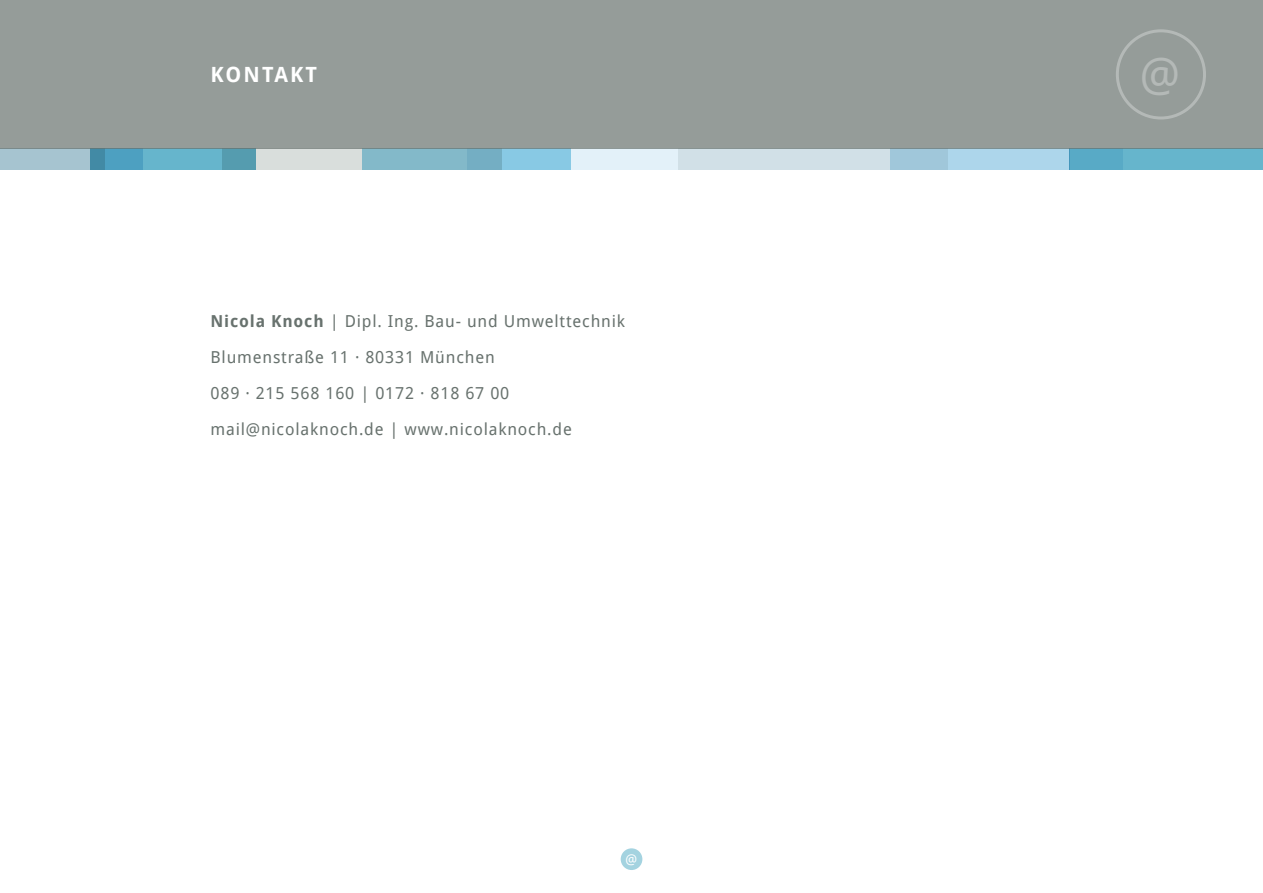
<style>
.page{position:relative;width:1263px;height:893px;background:#fff}
.page>*{position:absolute;margin:0;border:0;box-sizing:border-box;transform-origin:0 0}
.t1{font:46.5px "Droid Sans";color:#fff}
.t2{font:700 21px "Droid Sans";letter-spacing:.1em;color:#fff}
.t3{font:16.5px "Droid Sans";letter-spacing:.05em;color:#68726e}
.t4{font:13.5px "Droid Sans";color:#fff}
.s1{font-weight:700}
</style>
<div class="page">
<div style="left:1070px;top:149px;width:193px;height:21px;background:#66b5cc"></div>
<svg style="left:501px;top:149px;width:621px;height:21px;background:#b5d7e6"></svg>
<div style="left:90px;top:149px;width:166px;height:21px;background:#66b5cc"></div>
<svg style="left:0;top:149px;width:143px;height:21px;background:#83b4c7"></svg>
<svg style="left:222px;top:149px;width:279px;height:21px;background:#9cc2cc"></svg>
<div style="left:0;top:0;width:1263px;height:149px;background:#959c99"></div>
<div style="left:1116px;top:29px;width:90px;height:91px;border:3px solid #fff;border-radius:50%"></div>
<div style="left:621px;top:848px;width:21px;height:22px;background:#a4d3e0;border-radius:50%"></div>
<p class="t2" style="left:210px;top:63px;width:108px">KONTAKT</p>
<h1 class="t1" style="left:1140px;top:47px;width:42px">@</h1>
<p class="t3" style="left:210px;top:312px;width:416px"><span class="s1">Nicola Knoch</span> | Dipl. Ing. Bau- und Umwelttechnik</p>
<p class="t3" style="left:210px;top:348px;width:286px">Blumenstraße 11 · 80331 München</p>
<p class="t3" style="left:210px;top:384px;width:300px">089 · 215 568 160 | 0172 · 818 67 00</p>
<p class="t3" style="left:210px;top:420px;width:363px">mail@nicolaknoch.de | www.nicolaknoch.de</p>
<p class="t4" style="left:626px;top:851px;width:13px">@</p>
</div>
